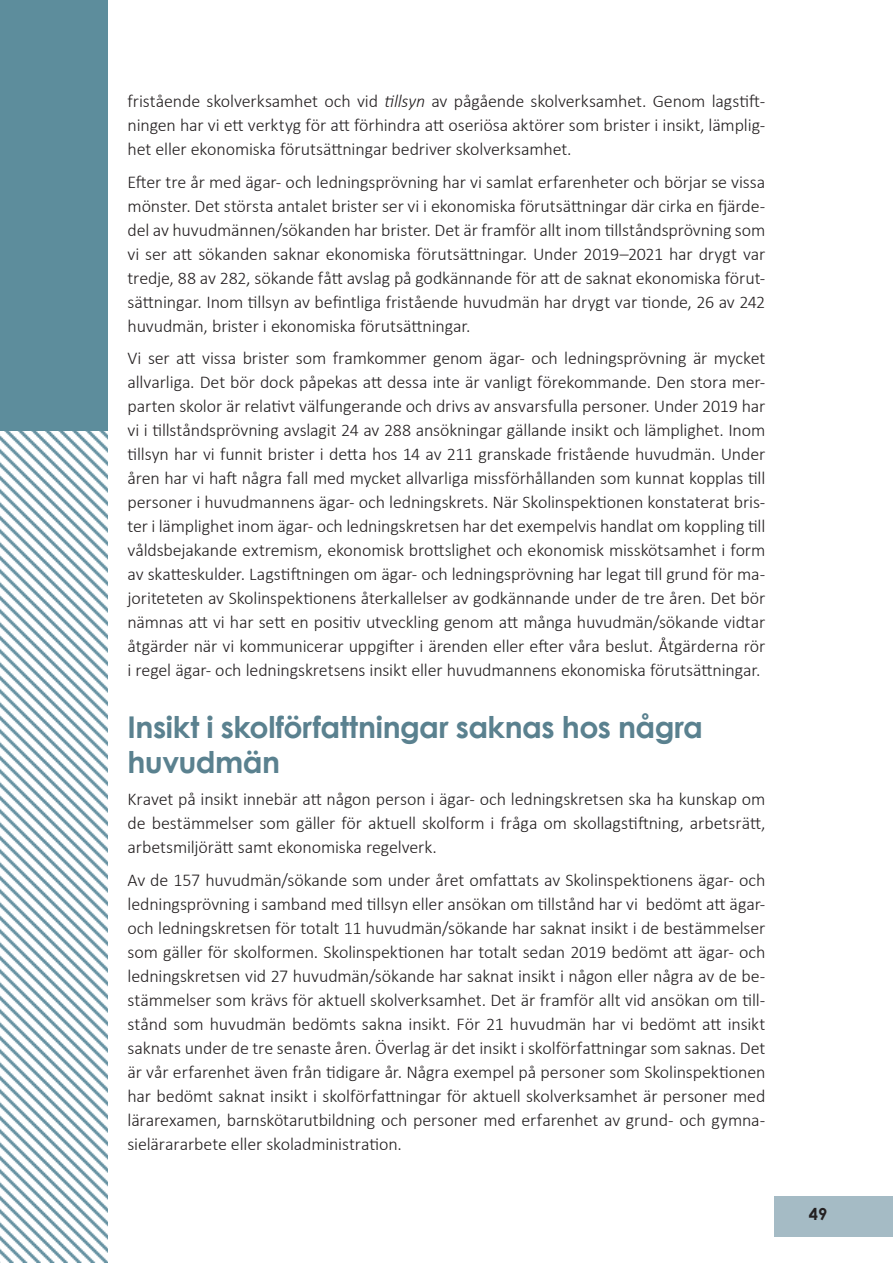
<style>
.page{position:relative;width:893px;height:1263px;background:#fff}
.page>*{position:absolute;margin:0;border:0;box-sizing:border-box;transform-origin:0 0}
.t1{font:700 30px/34.5px "Century Gothic";letter-spacing:-.015em;color:#5a818f}
.t2{font:300 18px/24px "Calibri";letter-spacing:-.01em;color:#231f20;text-align:justify}
.t3{font:700 16.5px "Century Gothic";color:#231f20}
.s1{font-style:italic}
</style>
<div class="page">
<div style="left:774px;top:1196px;width:119px;height:41px;background:#a5bbc5"></div>
<img style="left:0;top:430px;width:107px;height:833px">
<div style="left:0;top:0;width:107px;height:430px;background:#5d8d9c"></div>
<p class="t2" style="left:128px;top:89px;width:639px">fristående skolverksamhet och vid <span class="s1">tillsyn</span> av pågående skolverksamhet. Genom lagstift&shy;ningen har vi ett verktyg för att förhindra att oseriösa aktörer som brister i insikt, lämplig&shy;het eller ekonomiska förutsättningar bedriver skolverksamhet.</p>
<p class="t2" style="left:128px;top:169px;width:639px">Efter tre år med ägar- och ledningsprövning har vi samlat erfarenheter och börjar se vissa mönster. Det största antalet brister ser vi i ekonomiska förutsättningar där cirka en fjärde&shy;del av huvudmännen/sökanden har brister. Det är framför allt inom tillståndsprövning som vi ser att sökanden saknar ekonomiska förutsättningar. Under 2019–2021 har drygt var tredje, 88 av 282, sökande fått avslag på godkännande för att de saknat ekonomiska förut&shy;sättningar. Inom tillsyn av befintliga fristående huvudmän har drygt var tionde, 26 av 242 huvudmän, brister i ekonomiska förutsättningar.</p>
<p class="t2" style="left:128px;top:346px;width:639px">Vi ser att vissa brister som framkommer genom ägar- och ledningsprövning är mycket allvarliga. Det bör dock påpekas att dessa inte är vanligt förekommande. Den stora mer&shy;parten skolor är relativt välfungerande och drivs av ansvarsfulla personer. Under 2019 har vi i tillståndsprövning avslagit 24 av 288 ansökningar gällande insikt och lämplighet. Inom tillsyn har vi funnit brister i detta hos 14 av 211 granskade fristående huvudmän. Under åren har vi haft några fall med mycket allvarliga missförhållanden som kunnat kopplas till personer i huvudmannens ägar- och ledningskrets. När Skolinspektionen konstaterat bris&shy;ter i lämplighet inom ägar- och ledningskretsen har det exempelvis handlat om koppling till våldsbejakande extremism, ekonomisk brottslighet och ekonomisk misskötsamhet i form av skatteskulder. Lagstiftningen om ägar- och ledningsprövning har legat till grund för ma&shy;joriteteten av Skolinspektionens återkallelser av godkännande under de tre åren. Det bör nämnas att vi har sett en positiv utveckling genom att många huvudmän/sökande vidtar åtgärder när vi kommunicerar uppgifter i ärenden eller efter våra beslut. Åtgärderna rör i regel ägar- och ledningskretsens insikt eller huvudmannens ekonomiska förutsättningar.</p>
<h2 class="t1" style="left:128px;top:709px;width:577px">Insikt i skolförfattningar saknas hos några huvudmän</h2>
<p class="t2" style="left:128px;top:787px;width:639px">Kravet på insikt innebär att någon person i ägar- och ledningskretsen ska ha kunskap om de bestämmelser som gäller för aktuell skolform i fråga om skollagstiftning, arbetsrätt, arbetsmiljörätt samt ekonomiska regelverk.</p>
<p class="t2" style="left:128px;top:867px;width:639px">Av de 157 huvudmän/sökande som under året omfattats av Skolinspektionens ägar- och ledningsprövning i samband med tillsyn eller ansökan om tillstånd har vi bedömt att ägar&shy;och ledningskretsen för totalt 11 huvudmän/sökande har saknat insikt i de bestämmelser som gäller för skolformen. Skolinspektionen har totalt sedan 2019 bedömt att ägar- och ledningskretsen vid 27 huvudmän/sökande har saknat insikt i någon eller några av de be&shy;stämmelser som krävs för aktuell skolverksamhet. Det är framför allt vid ansökan om till&shy;stånd som huvudmän bedömts sakna insikt. För 21 huvudmän har vi bedömt att insikt saknats under de tre senaste åren. Överlag är det insikt i skolförfattningar som saknas. Det är vår erfarenhet även från tidigare år. Några exempel på personer som Skolinspektionen har bedömt saknat insikt i skolförfattningar för aktuell skolverksamhet är personer med lärarexamen, barnskötarutbildning och personer med erfarenhet av grund- och gymna&shy;sielärararbete eller skoladministration.</p>
<p class="t3" style="left:809px;top:1202px;width:20px">49</p>
</div>
